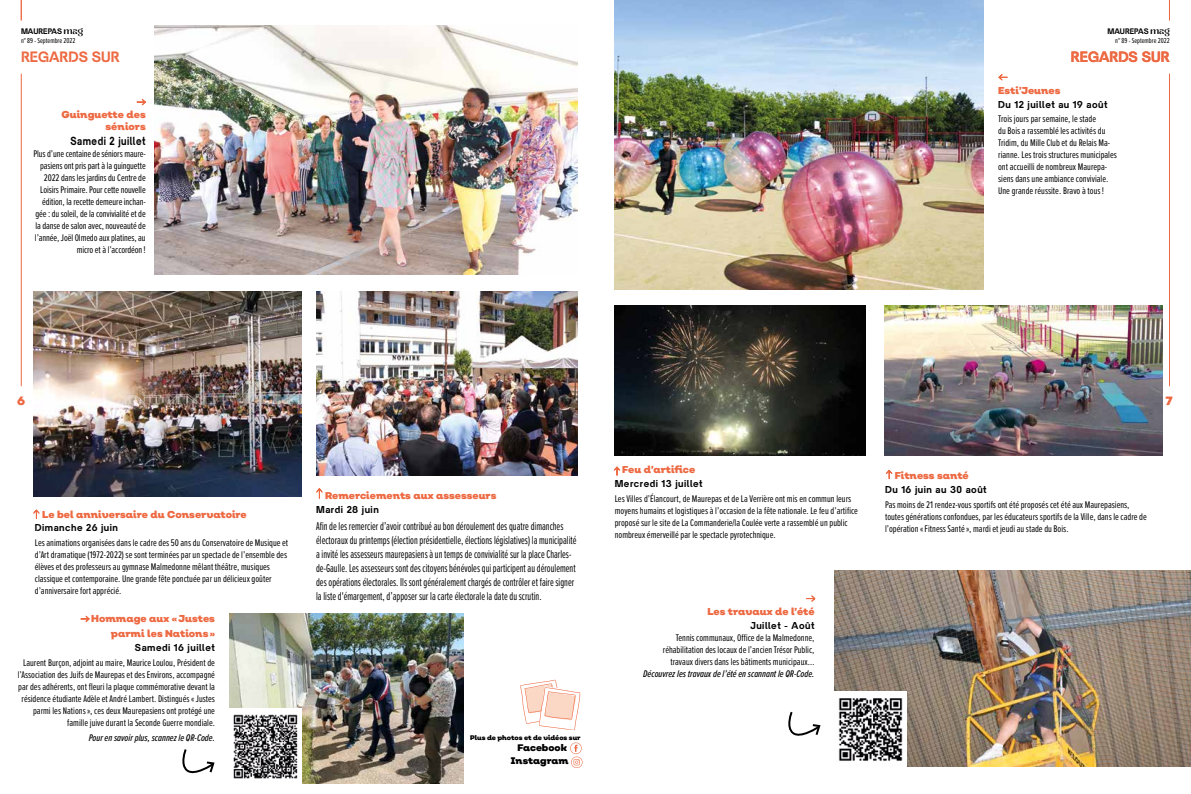
<style>
.page{position:relative;width:1191px;height:794px;background:#fff}
.page>*{position:absolute;margin:0;border:0;box-sizing:border-box;transform-origin:0 0}
.t1{font:700 15px "Terminal Guise";color:#ed6942}
.t2{font:900 12px "Nutmeg Headline";color:#ed6942}
.t3{font:11.7px/14px "Proxima Nova Ex Cn";color:#000;scale:.85 1}
.t4{font:700 11.7px "Terminal Guise";letter-spacing:.05em;color:#000;scale:.85 1}
.t5{font:10px/12px "Proxima Nova Ex Cn";color:#000}
.t6{font:900 10px/14.8px "Nutmeg Headline";color:#ed6942;text-align:right}
.t7{font:700 10px "Terminal Guise";letter-spacing:.05em;color:#000}
.t8{font:italic 500 10px "Proxima Nova Ex Cn";color:#000}
.t9{font:900 9.6px/13.3px "Nutmeg Headline";color:#000;text-align:center}
.t10{font:700 8px "Terminal Guise";color:#000}
.t11{font:7.5px "Proxima Nova Ex Cn";color:#000}
.t12{font:900 6.7px "Nutmeg Headline";letter-spacing:-.01em;color:#000}
.s1{font-family:"Zolina"}
</style>
<div class="page">
<img style="left:155px;top:26px;width:422px;height:248px">
<svg style="left:520px;top:679px;width:61px;height:51px"></svg>
<svg style="left:570px;top:742px;width:12px;height:26px"></svg>
<img style="left:33px;top:291px;width:268px;height:206px">
<svg style="left:80px;top:616px;width:10px;height:6px"></svg>
<img style="left:229px;top:613px;width:234px;height:170px">
<img style="left:884px;top:306px;width:278px;height:149px">
<img style="left:316px;top:291px;width:261px;height:184px">
<svg style="left:316px;top:488px;width:7px;height:11px"></svg>
<svg style="left:33px;top:509px;width:7px;height:10px"></svg>
<svg style="left:136px;top:99px;width:10px;height:7px"></svg>
<img style="left:615px;top:0;width:368px;height:289px">
<svg style="left:998px;top:74px;width:10px;height:7px"></svg>
<img style="left:834px;top:571px;width:357px;height:195px">
<img style="left:615px;top:306px;width:250px;height:149px">
<svg style="left:613px;top:466px;width:8px;height:10px"></svg>
<svg style="left:806px;top:595px;width:10px;height:7px"></svg>
<svg style="left:886px;top:470px;width:7px;height:10px"></svg>
<img style="left:229px;top:709px;width:72px;height:74px">
<svg style="left:182px;top:749px;width:33px;height:25px"></svg>
<img style="left:834px;top:691px;width:72px;height:75px">
<svg style="left:788px;top:711px;width:33px;height:25px"></svg>
<hr style="left:1169px;top:74px;width:1px;height:312px;background:#ed6942">
<hr style="left:21px;top:74px;width:1px;height:312px;background:#ed6942">
<svg style="left:21px;top:0;width:1px;height:20px"></svg>
<svg style="left:1169px;top:0;width:1px;height:20px"></svg>
<p class="t10" style="left:21px;top:27px;width:64px">MAUREPAS <span class="s1">mag</span></p>
<p class="t11" style="left:21px;top:35px;width:56px">n° 89 - Septembre 2022</p>
<p class="t10" style="left:1107px;top:27px;width:64px">MAUREPAS <span class="s1">mag</span></p>
<p class="t11" style="left:1115px;top:35px;width:56px">n° 89 - Septembre 2022</p>
<h1 class="t1" style="left:21px;top:48px;width:100px">REGARDS SUR</h1>
<h1 class="t1" style="left:1070px;top:48px;width:100px">REGARDS SUR</h1>
<p class="t6" style="left:61px;top:108px;width:86px;line-height:12px">Guinguette des séniors</p>
<p class="t4" style="left:71px;top:134px;width:90px">Samedi 2 juillet</p>
<p class="t5" style="left:33px;top:148px;width:114px;text-align:right">Plus d’une centaine de séniors maure&shy;pasiens ont pris part à la guinguette 2022 dans les jardins du Centre de Loisirs Primaire. Pour cette nouvelle édition, la recette demeure inchan&shy;gée : du soleil, de la convivialité et de la danse de salon avec, nouveauté de l’année, Joël Olmedo aux platines, au micro et à l’accordéon !</p>
<p class="t6" style="left:998px;top:83px;width:64px">Esti’Jeunes</p>
<p class="t7" style="left:998px;top:98px;width:111px">Du 12 juillet au 19 août</p>
<p class="t5" style="left:998px;top:113px;width:120px">Trois jours par semaine, le stade<br>du Bois a rassemblé les activités du Tridim, du Mille Club et du Relais Ma&shy;rianne. Les trois structures municipales ont accueilli de nombreux Maurepa&shy;siens dans une ambiance conviviale.<br>Une grande réussite. Bravo à tous !</p>
<p class="t2" style="left:17px;top:393px;width:10px">6</p>
<p class="t2" style="left:1165px;top:393px;width:8px">7</p>
<p class="t6" style="left:42px;top:507px;width:206px">Le bel anniversaire du Conservatoire</p>
<p class="t7" style="left:35px;top:522px;width:85px">Dimanche 26 juin</p>
<p class="t5" style="left:35px;top:536px;width:255px">Les animations organisées dans le cadre des 50 ans du Conservatoire de Musique et d’Art dramatique (1972-2022) se sont terminées par un spectacle de l’ensemble des élèves et des professeurs au gymnase Malmedonne mêlant théâtre, musiques classique et contemporaine. Une grande fête ponctuée par un délicieux goûter d’anniversaire fort apprécié.</p>
<p class="t6" style="left:91px;top:611px;width:125px">Hommage aux «Justes parmi les Nations»</p>
<p class="t7" style="left:135px;top:641px;width:81px">Samedi 16 juillet</p>
<p class="t5" style="left:18px;top:656px;width:199px;text-align:right">Laurent Burçon, adjoint au maire, Maurice Loulou, Président de l’Association des Juifs de Maurepas et des Environs, accompagné par des adhérents, ont fleuri la plaque commémorative devant la résidence étudiante Adèle et André Lambert. Distingués « Justes parmi les Nations », ces deux Maurepasiens ont protégé une famille juive durant la Seconde Guerre mondiale.</p>
<p class="t8" style="left:89px;top:730px;width:128px">Pour en savoir plus, scannez le QR-Code.</p>
<p class="t6" style="left:325px;top:488px;width:173px">Remerciements aux assesseurs</p>
<p class="t7" style="left:316px;top:503px;width:64px">Mardi 28 juin</p>
<p class="t3" style="left:316px;top:519px;width:308px">Afin de les remercier d’avoir contribué au bon déroulement des quatre dimanches électoraux du printemps (élection présidentielle, élections législatives) la municipalité a invité les assesseurs maurepasiens à un temps de convivialité sur la place Charles&shy;de-Gaulle. Les assesseurs sont des citoyens bénévoles qui participent au déroulement des opérations électorales. Ils sont généralement chargés de contrôler et faire signer la liste d'émargement, d’apposer sur la carte électorale la date du scrutin.</p>
<p class="t12" style="left:470px;top:733px;width:112px">Plus de photos et de vidéos sur</p>
<p class="t9" style="left:511px;top:741px;width:59px">Facebook<br>Instagram</p>
<p class="t6" style="left:622px;top:462px;width:75px">Feu d’artifice</p>
<p class="t7" style="left:615px;top:478px;width:89px">Mercredi 13 juillet</p>
<p class="t5" style="left:615px;top:492px;width:245px">Les Villes d’Élancourt, de Maurepas et de La Verrière ont mis en commun leurs moyens humains et logistiques à l’occasion de la fête nationale. Le feu d’artifice proposé sur le site de La Commanderie/la Coulée verte a rassemblé un public nombreux émerveillé par le spectacle pyrotechnique.</p>
<p class="t6" style="left:707px;top:604px;width:109px">Les travaux de l’été</p>
<p class="t7" style="left:750px;top:619px;width:66px">Juillet - Août</p>
<p class="t5" style="left:663px;top:631px;width:153px;text-align:right">Tennis communaux, Office de la Malmedonne, réhabilitation des locaux de l’ancien Trésor Public, travaux divers dans les bâtiments municipaux…</p>
<p class="t8" style="left:643px;top:666px;width:173px">Découvrez les travaux de l’été en scannant le QR-Code.</p>
<p class="t6" style="left:895px;top:468px;width:75px">Fitness santé</p>
<p class="t7" style="left:885px;top:484px;width:103px">Du 16 juin au 30 août</p>
<p class="t5" style="left:885px;top:498px;width:263px">Pas moins de 21 rendez-vous sportifs ont été proposés cet été aux Maurepasiens, toutes générations confondues, par les éducateurs sportifs de la Ville, dans le cadre de l’opération « Fitness Santé », mardi et jeudi au stade du Bois.</p>
</div>
